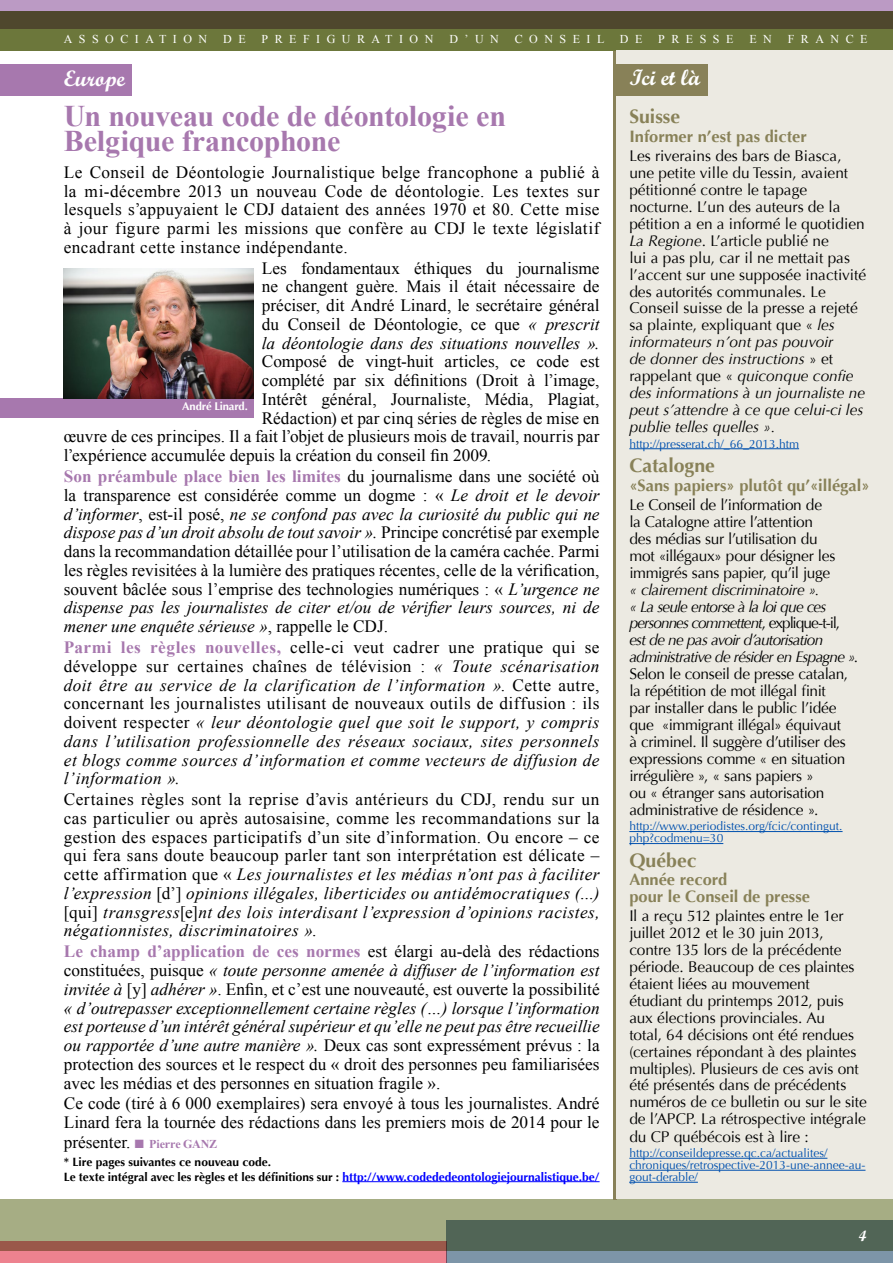
<style>
.page{position:relative;width:893px;height:1263px;background:#fff}
.page>*{position:absolute;margin:0;border:0;box-sizing:border-box;transform-origin:0 0}
.t1{font:700 30px/25.5px "Times New Roman";letter-spacing:-.01em;color:#a778ae}
.t2{font:700 22.5px "Script";color:#fff}
.t3{font:700 19.5px "Optima";color:#888158}
.t4{font:17.25px/18.8px "Times New Roman";color:#000;text-align:justify}
.t5{font:italic 17.25px/18.8px "Times New Roman";letter-spacing:.025em;color:#000;text-align:justify}
.t6{font:700 16.5px/16.5px "Optima";color:#888158}
.t7{font:15.45px/17px "Optima";letter-spacing:-.01em;color:#000}
.t8{font:700 15px "Script";color:#fff}
.t9{font:12px/12px "Optima";color:#0050ae}
.t10{font:700 12px/14.1px "Optima";color:#000}
.t11{font:12px "Times New Roman";letter-spacing:.54em;color:#fff}
.t12{font:700 11.25px "Optima";letter-spacing:-.01em;color:#fff}
.s1{font-style:italic}
.s2{font-weight:700;color:#a778ae}
.s3{font-weight:700;font-style:normal;color:#a778ae}
.s4{font-style:normal}
.s5{color:#a778ae}
.s6{font-weight:700;font-size:12px;color:#a778ae}
.s7{color:#00f}
</style>
<div class="page">
<hr style="left:342px;top:1181px;width:258px;height:1px;background:#00f">
<div style="left:446px;top:1220px;width:447px;height:43px;background:#7d95a8"></div>
<div style="left:0;top:1242px;width:446px;height:21px;background:#ed828f"></div>
<svg style="left:0;top:1199px;width:893px;height:51px;background:#8b9071"></svg>
<div style="left:0;top:0;width:893px;height:29px;background:#bb9ac4"></div>
<svg style="left:0;top:12px;width:893px;height:39px;background:#606336"></svg>
<div style="left:0;top:64px;width:132px;height:32px;background:#a778ae"></div>
<svg style="left:613px;top:52px;width:4px;height:1148px;background:#a09a79"></svg>
<div style="left:0;top:398px;width:253px;height:19px;background:#a778ae"></div>
<div style="left:617px;top:51px;width:276px;height:1148px;background:#eceae2"></div>
<div style="left:617px;top:64px;width:91px;height:32px;background:#888158"></div>
<img style="left:64px;top:269px;width:189px;height:129px">
<hr style="left:629px;top:448px;width:170px;height:1px;background:#0050ae">
<hr style="left:629px;top:831px;width:214px;height:1px;background:#0050ae">
<hr style="left:629px;top:843px;width:94px;height:1px;background:#0050ae">
<hr style="left:629px;top:1158px;width:198px;height:1px;background:#0050ae">
<hr style="left:629px;top:1170px;width:236px;height:1px;background:#0050ae">
<hr style="left:629px;top:1182px;width:69px;height:1px;background:#0050ae">
<p class="t11" style="left:64px;top:31px;width:145px">ASSOCIATION</p>
<p class="t11" style="left:223px;top:31px;width:24px">D E</p>
<p class="t11" style="left:262px;top:31px;width:173px">PREFIGURATION</p>
<p class="t11" style="left:449px;top:31px;width:51px">D’UN</p>
<p class="t11" style="left:515px;top:31px;width:91px">CONSEIL</p>
<p class="t11" style="left:620px;top:31px;width:24px">D E</p>
<p class="t11" style="left:658px;top:31px;width:77px">PRESSE</p>
<p class="t11" style="left:749px;top:31px;width:24px">E N</p>
<p class="t11" style="left:788px;top:31px;width:81px">FRANCE</p>
<h2 class="t2" style="left:64px;top:64px;width:63px">Europe</h2>
<h1 class="t1" style="left:64px;top:102px;width:444px">Un nouveau code de déontologie en<br>Belgique francophone</h1>
<h2 class="t2" style="left:629px;top:63px;width:72px">Ici et là</h2>
<p class="t3" style="left:629px;top:105px;width:52px">Suisse</p>
<p class="t6" style="left:629px;top:128px;width:179px">Informer n’est pas dicter</p>
<p class="t7" style="left:629px;top:147px;width:238px">Les riverains des bars de Biasca, une petite ville du Tessin, avaient pétitionné contre le tapage nocturne. L’un des auteurs de la pétition a en a informé le quotidien<br><span class="s1">La Regione</span>. L’article publié ne<br>lui a pas plu, car il ne mettait pas l’accent sur une supposée inactivité des autorités communales. Le<br>Conseil suisse de la presse a rejeté sa plainte, expliquant que « <span class="s1">les informateurs n’ont pas pouvoir<br>de donner des instructions</span> » et rappelant que « <span class="s1">quiconque confie des informations à un journaliste ne peut s’attendre à ce que celui-ci les publie telles quelles ».</span></p>
<p class="t9" style="left:629px;top:438px;width:171px">http://presserat.ch/_66_2013.htm</p>
<p class="t3" style="left:629px;top:454px;width:87px">Catalogne</p>
<p class="t7" style="left:629px;top:496px;width:208px">Le Conseil de l’information de la Catalogne attire l’attention des médias sur l’utilisation du mot «illégaux» pour désigner les immigrés sans papier, qu’il juge</p>
<p class="t7" style="left:629px;top:581px;width:230px"><span class="s1">« clairement discriminatoire ».<br>« La seule entorse à la loi que ces personnes commettent</span>, explique-t-il, <span class="s1">est de ne pas avoir d’autorisation administrative de résider en Espagne »</span>.<br>Selon le conseil de presse catalan, la répétition de mot illégal finit<br>par installer dans le public l’idée que «immigrant illégal» équivaut<br>à criminel. Il suggère d’utiliser des expressions comme « en situation irrégulière », « sans papiers »<br>ou « étranger sans autorisation administrative de résidence ».</p>
<p class="t9" style="left:629px;top:820px;width:215px">http://www.periodistes.org/fcic/contingut. php?codmenu=30</p>
<p class="t3" style="left:629px;top:849px;width:69px">Québec</p>
<p class="t6" style="left:629px;top:872px;width:182px">Année record<br>pour le Conseil de presse</p>
<p class="t7" style="left:629px;top:907px;width:239px">Il a reçu 512 plaintes entre le 1er juillet 2012 et le 30 juin 2013, contre 135 lors de la précédente période. Beaucoup de ces plaintes étaient liées au mouvement<br>étudiant du printemps 2012, puis aux élections provinciales. Au<br>total, 64 décisions ont été rendues (certaines répondant à des plaintes multiples). Plusieurs de ces avis ont été présentés dans de précédents numéros de ce bulletin ou sur le site de l’APCP. La rétrospective intégrale du CP québécois est à lire :</p>
<p class="t9" style="left:629px;top:1147px;width:238px">http://conseildepresse.qc.ca/actualites/ chroniques/retrospective-2013-une-annee-au&shy;gout-derable/</p>
<p class="t4" style="left:64px;top:162px;width:537px">Le Conseil de Déontologie Journalistique belge francophone a publié à la mi-décembre 2013 un nouveau Code de déontologie. Les textes sur lesquels s’appuyaient le CDJ dataient des années 1970 et 80. Cette mise à jour figure parmi les missions que confère au CDJ le texte législatif encadrant cette instance indépendante.</p>
<p class="t4" style="left:262px;top:258px;width:339px">Les fondamentaux éthiques du journalisme ne changent guère. Mais il était nécessaire de préciser, dit André Linard, le secrétaire général du Conseil de Déontologie, ce que <span class="s1">« prescrit la déontologie dans des situations nouvelles ».</span></p>
<p class="t4" style="left:262px;top:352px;width:339px">Composé de vingt-huit articles, ce code est</p>
<p class="t4" style="left:262px;top:371px;width:339px">complété par six définitions (Droit à l’image,</p>
<p class="t4" style="left:262px;top:390px;width:339px">Intérêt général, Journaliste, Média, Plagiat,</p>
<p class="t4" style="left:262px;top:408px;width:339px">Rédaction) et par cinq séries de règles de mise en</p>
<p class="t4" style="left:64px;top:427px;width:537px">œuvre de ces principes. Il a fait l’objet de plusieurs mois de travail, nourris par</p>
<p class="t4" style="left:64px;top:446px;width:429px">l’expérience accumulée depuis la création du conseil fin 2009.</p>
<p class="t4" style="left:64px;top:467px;width:537px"><span class="s2">Son préambule place bien les limites</span> du journalisme dans une société où la transparence est considérée comme un dogme : « <span class="s1">Le droit et le devoir d’informer</span>, est-il posé, <span class="s1">ne se confond pas avec la curiosité du public qui ne dispose pas d’un droit absolu de tout savoir ».</span> Principe concrétisé par exemple dans la recommandation détaillée pour l’utilisation de la caméra cachée. Parmi les règles revisitées à la lumière des pratiques récentes, celle de la vérification, souvent bâclée sous l’emprise des technologies numériques : « <span class="s1">L’urgence ne dispense pas les journalistes de citer et/ou de vérifier leurs sources, ni de mener une enquête sérieuse »</span>, rappelle le CDJ.</p>
<p class="t5" style="left:64px;top:637px;width:537px"><span class="s3">Parmi les règles nouvelles,</span> <span class="s4">celle-ci veut cadrer une pratique qui se développe sur certaines chaînes de télévision :</span> « Toute scénarisation doit être au service de la clarification de l’information »<span class="s4">. Cette autre, concernant les journalistes utilisant de nouveaux outils de diffusion : ils doivent respecter</span> « leur déontologie quel que soit le support, y compris dans l’utilisation professionnelle des réseaux sociaux, sites personnels et blogs comme sources d’information et comme vecteurs de diffusion de l’information ».</p>
<p class="t4" style="left:64px;top:790px;width:537px">Certaines règles sont la reprise d’avis antérieurs du CDJ, rendu sur un cas particulier ou après autosaisine, comme les recommandations sur la gestion des espaces participatifs d’un site d’information. Ou encore – ce qui fera sans doute beaucoup parler tant son interprétation est délicate – cette affirmation que « <span class="s1">Les journalistes et les médias n’ont pas à faciliter l’expression</span> [d’] <span class="s1">opinions illégales, liberticides ou antidémocratiques (…) </span>[qui] <span class="s1">transgress</span>[e]<span class="s1">nt des lois interdisant l’expression d’opinions racistes, négationnistes, discriminatoires »</span>.</p>
<p class="t4" style="left:64px;top:942px;width:537px"><span class="s2">Le champ d’application de ces normes</span> est élargi au-delà des rédactions constituées, puisque <span class="s1">« toute personne amenée à diffuser de l’information est invitée à</span> [y] <span class="s1">adhérer »</span>. Enfin, et c’est une nouveauté, est ouverte la possibilité <span class="s1">« d’outrepasser exceptionnellement certaine règles (…) lorsque l’information est porteuse d’un intérêt général supérieur et qu’elle ne peut pas être recueillie ou rapportée d’une autre manière ».</span> Deux cas sont expressément prévus : la protection des sources et le respect du « droit des personnes peu familiarisées avec les médias et des personnes en situation fragile ».</p>
<p class="t4" style="left:64px;top:1094px;width:537px;line-height:19.4px">Ce code (tiré à 6 000 exemplaires) sera envoyé à tous les journalistes. André Linard fera la tournée des rédactions dans les premiers mois de 2014 pour le présenter. <span class="s5">■</span> <span class="s6">Pierre GANZ</span></p>
<p class="t10" style="left:64px;top:1155px;width:537px">* Lire pages suivantes ce nouveau code.<br>Le texte intégral avec les règles et les définitions sur : <span class="s7">http://www.codededeontologiejournalistique.be/</span></p>
<p class="t12" style="left:182px;top:400px;width:67px">André Linard.</p>
<p class="t6" style="left:629px;top:478px;width:242px">«Sans papiers» plutôt qu’«illégal»</p>
<p class="t8" style="left:859px;top:1227px;width:9px">4</p>
</div>
